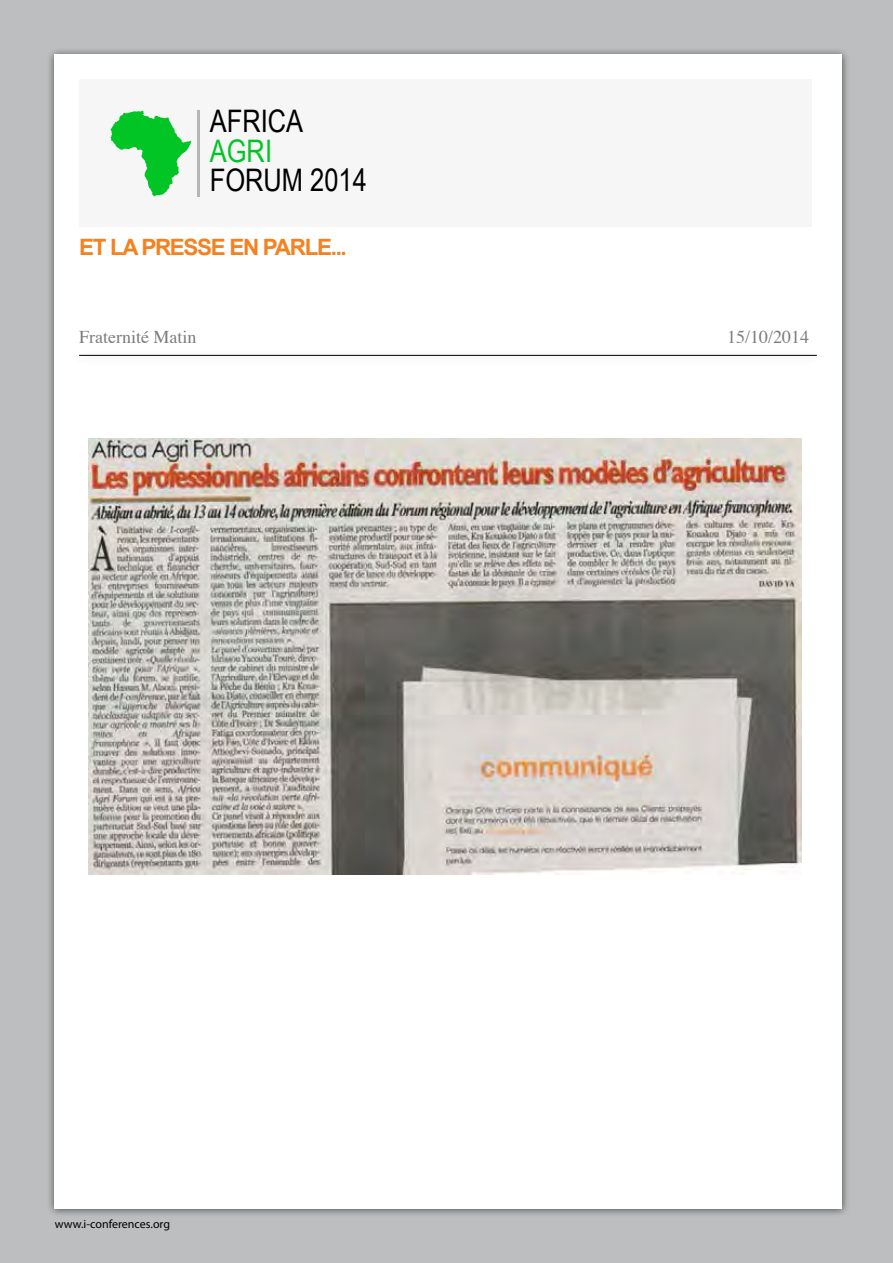
<style>
.page{position:relative;width:893px;height:1263px;background:#bcbec0}
.page>*{position:absolute;margin:0;border:0;box-sizing:border-box;transform-origin:0 0}
.t1{font:31.05px "Arial Narrow";color:#000}
.t2{font:31.05px "Arial Narrow";color:#00c524}
.t3{font:700 22.5px "Arial";color:#f58220}
.t4{font:18px "Times";color:#7b7c7f}
.t5{font:12px "Myriad Pro";color:#000}
</style>
<div class="page">
<div style="left:46px;top:47px;width:804px;height:1171px;background:#000;opacity:.6"></div>
<div style="left:54px;top:54px;width:788px;height:1154px;background:#fff"></div>
<div style="left:79px;top:79px;width:732px;height:148px;background:#f6f6f6"></div>
<svg style="left:110px;top:111px;width:81px;height:86px"></svg>
<hr style="left:197px;top:110px;width:3px;height:87px;background:#666">
<div style="left:73px;top:348px;width:750px;height:17px;background:#000;opacity:.6"></div>
<hr style="left:79px;top:355px;width:738px;height:1px;background:#000">
<img style="left:89px;top:439px;width:712px;height:435px">
<h1 class="t1" style="left:210px;top:98px;width:95px">AFRICA</h1>
<h1 class="t2" style="left:210px;top:128px;width:64px">AGRI</h1>
<h1 class="t1" style="left:210px;top:158px;width:158px">FORUM 2014</h1>
<p class="t3" style="left:79px;top:232px;width:77px">ETLAPRESSE</p>
<p class="t3" style="left:229px;top:232px;width:48px">EN PARLE</p>
<p class="t3" style="left:331px;top:232px;width:18px">...</p>
<p class="t4" style="left:79px;top:320px;width:119px">Fraternité Matin</p>
<p class="t4" style="left:727px;top:320px;width:84px">15/10/2014</p>
<p class="t5" style="left:55px;top:1217px;width:117px">www.i-conferences.org</p>
</div>
